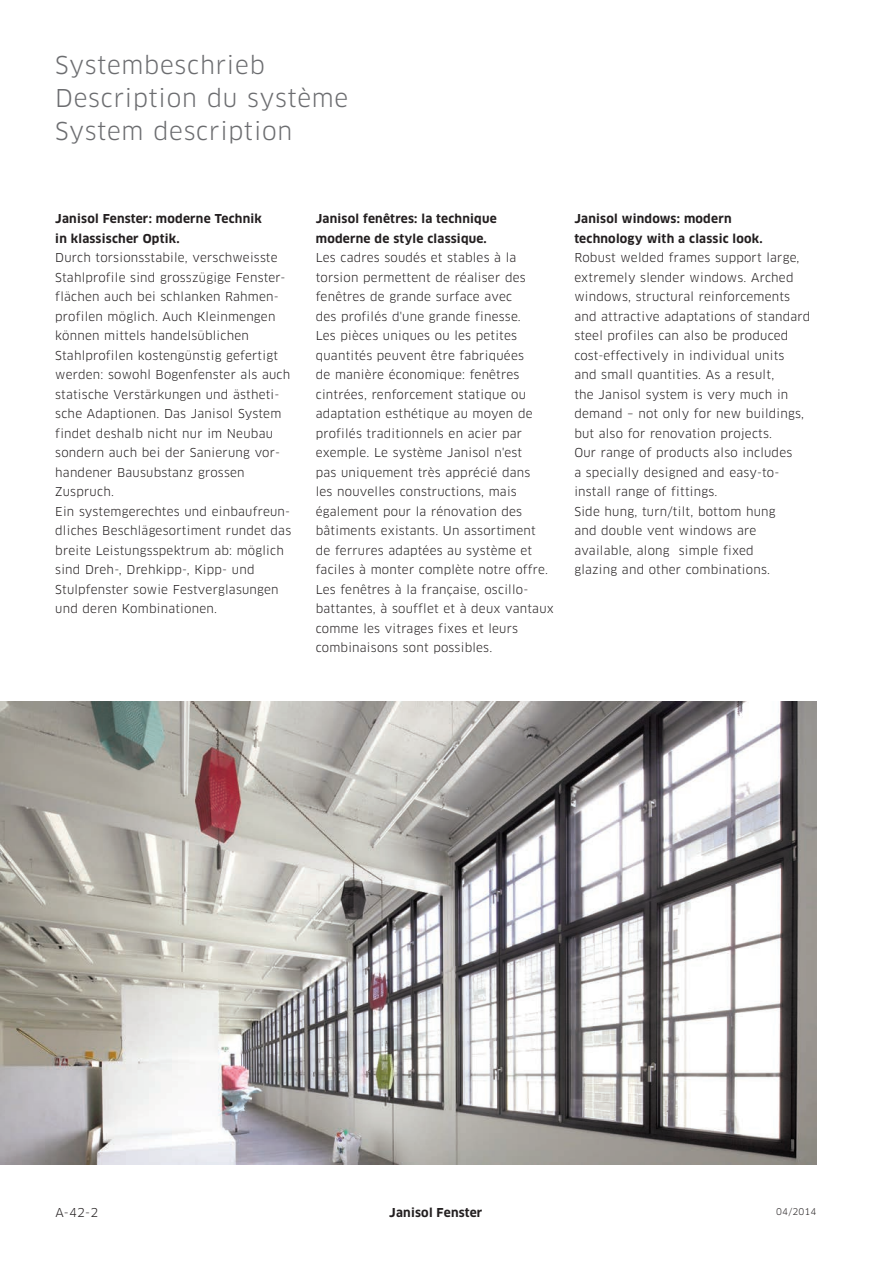
<style>
.page{position:relative;width:893px;height:1263px;background:#fff}
.page>*{position:absolute;margin:0;border:0;box-sizing:border-box;transform-origin:0 0}
.t1{font:24px/33px "Clan Pro";letter-spacing:.03em;color:#6c6d70}
.t2{font:12px/19.5px "Clan Pro";letter-spacing:.02em;color:#231f20}
.t3{font:700 12px/19.5px "Clan Pro";letter-spacing:.02em;color:#231f20}
.t4{font:9px "Clan Pro";letter-spacing:.02em;color:#231f20}
</style>
<div class="page">
<img style="left:0;top:702px;width:816px;height:462px">
<h1 class="t1" style="left:55px;top:50px;width:295px">Systembeschrieb<br>Description du système<br>System description</h1>
<p class="t3" style="left:55px;top:210px;width:208px">Janisol Fenster: moderne Technik in klassischer Optik.</p>
<p class="t2" style="left:55px;top:249px;width:237px">Durch torsionsstabile, verschweisste Stahlprofile sind grosszügige Fenster&shy;flächen auch bei schlanken Rahmen&shy;profilen möglich. Auch Kleinmengen können mittels handelsüblichen Stahlprofilen kostengünstig gefertigt werden: sowohl Bogenfenster als auch statische Verstärkungen und ästheti&shy;sche Adaptionen. Das Janisol System findet deshalb nicht nur im Neubau sondern auch bei der Sanierung vor&shy;handener Bausubstanz grossen Zuspruch.<br>Ein systemgerechtes und einbaufreun&shy;dliches Beschlägesortiment rundet das breite Leistungsspektrum ab: möglich sind Dreh-, Drehkipp-, Kipp- und Stulpfenster sowie Festverglasungen und deren Kombinationen.</p>
<p class="t3" style="left:316px;top:210px;width:183px">Janisol fenêtres: la technique moderne de style classique.</p>
<p class="t2" style="left:316px;top:249px;width:240px">Les cadres soudés et stables à la torsion permettent de réaliser des fenêtres de grande surface avec<br>des profilés d'une grande finesse.<br>Les pièces uniques ou les petites quantités peuvent être fabriquées<br>de manière économique: fenêtres cintrées, renforcement statique ou adaptation esthétique au moyen de profilés traditionnels en acier par exemple. Le système Janisol n'est<br>pas uniquement très apprécié dans<br>les nouvelles constructions, mais également pour la rénovation des bâtiments existants. Un assortiment<br>de ferrures adaptées au système et faciles à monter complète notre offre.<br>Les fenêtres à la française, oscillo&shy;battantes, à soufflet et à deux vantaux comme les vitrages fixes et leurs combinaisons sont possibles.</p>
<p class="t3" style="left:574px;top:210px;width:190px">Janisol windows: modern technology with a classic look.</p>
<p class="t2" style="left:574px;top:249px;width:237px">Robust welded frames support large, extremely slender windows. Arched windows, structural reinforcements and attractive adaptations of standard steel profiles can also be produced cost-effectively in individual units<br>and small quantities. As a result,<br>the Janisol system is very much in demand – not only for new buildings, but also for renovation projects.<br>Our range of products also includes<br>a specially designed and easy-to&shy;install range of fittings.<br>Side hung, turn/tilt, bottom hung<br>and double vent windows are available, along simple fixed<br>glazing and other combinations.</p>
<p class="t2" style="left:56px;top:1204px;width:44px">A-42-2</p>
<p class="t3" style="left:389px;top:1204px;width:95px">Janisol Fenster</p>
<p class="t4" style="left:776px;top:1208px;width:42px">04/2014</p>
</div>
